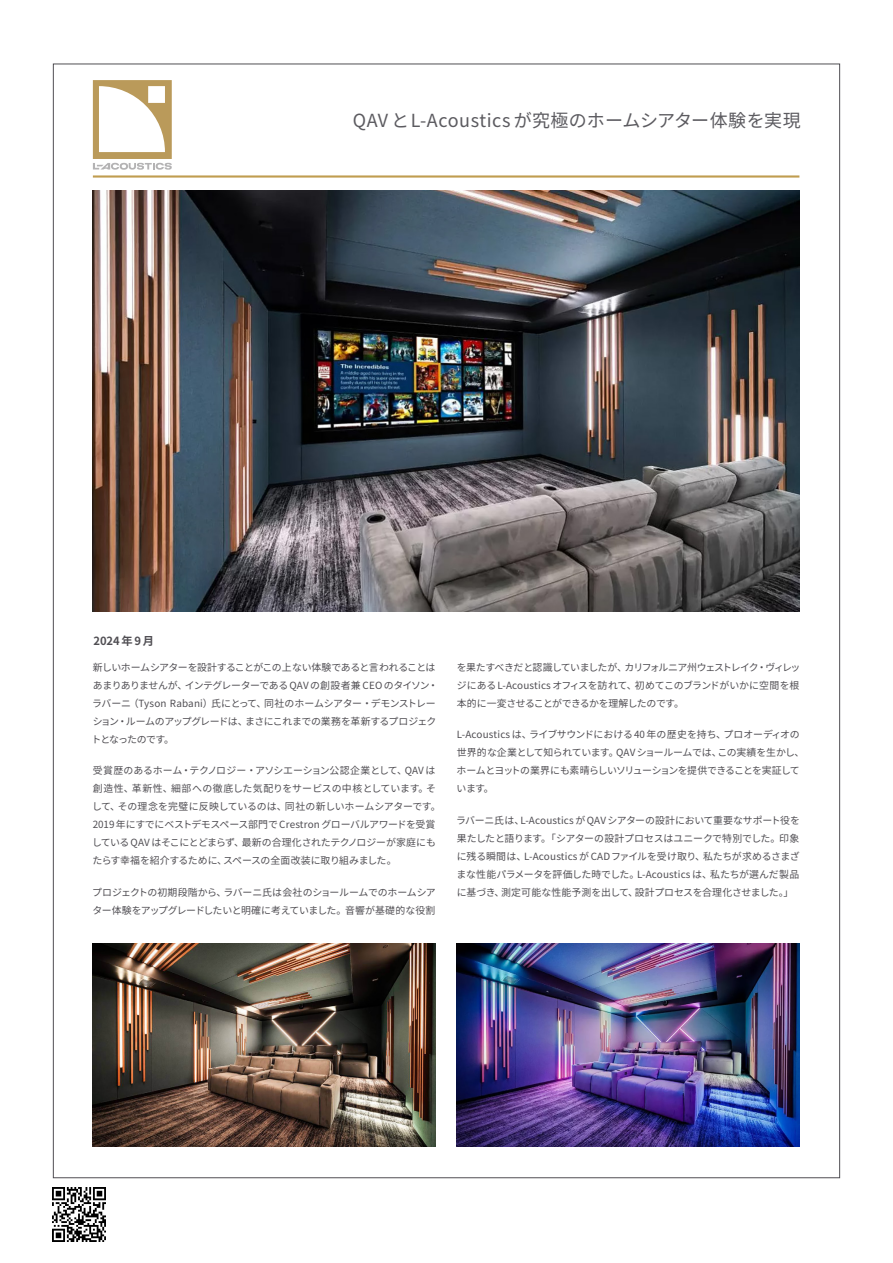
<style>
.page{position:relative;width:893px;height:1263px;background:#fff}
.page>*{position:absolute;margin:0;border:0;box-sizing:border-box;transform-origin:0 0}
.t1{font:18px "Source Han Sans JP";letter-spacing:.02em;color:#5c5b60}
.t2{font:700 11.25px "Source Han Sans JP";letter-spacing:.065em;color:#504e53}
.t3{font:9.9px/18px "Source Han Sans JP";letter-spacing:-.025em;color:#504e53}
</style>
<div class="page">
<hr style="left:93px;top:175px;width:706px;height:3px;background:#c09d50">
<svg style="left:93px;top:80px;width:79px;height:90px"></svg>
<img style="left:52px;top:1188px;width:54px;height:53px">
<img style="left:93px;top:190px;width:706px;height:422px">
<img style="left:93px;top:943px;width:342px;height:203px">
<img style="left:457px;top:943px;width:342px;height:203px">
<p class="t2" style="left:94px;top:634px;width:62px">2024年9月</p>
<h1 class="t1" style="left:353px;top:111px;width:449px">QAV とL-Acoustics が究極のホームシアター体験を実現</h1>
<p class="t3" style="left:91px;top:658px;width:348px">新しいホームシアターを設計することがこの上ない体験であると言われることはあまりありませんが、インテグレーターである QAV の創設者兼 CEO のタイソン・ラバーニ（Tyson Rabani）氏にとって、同社のホームシアター・デモンストレーション・ルームのアップグレードは、まさにこれまでの業務を革新するプロジェクトとなったのです。</p>
<p class="t3" style="left:92px;top:762px;width:350px">受賞歴のあるホーム・テクノロジー・アソシエーション公認企業として、QAV は創造性、革新性、細部への徹底した気配りをサービスの中核としています。そして、その理念を完璧に反映しているのは、同社の新しいホームシアターです。2019 年にすでにベストデモスペース部門で Crestron グローバルアワードを受賞している QAV はそこにとどまらず、最新の合理化されたテクノロジーが家庭にもたらす幸福を紹介するために、スペースの全面改装に取り組みました。</p>
<p class="t3" style="left:92px;top:883px;width:345px">プロジェクトの初期段階から、ラバーニ氏は会社のショールームでのホームシアター体験をアップグレードしたいと明確に考えていました。音響が基礎的な役割</p>
<p class="t3" style="left:457px;top:658px;width:345px;text-align:justify">を果たすべきだと認識していましたが、カリフォルニア州ウェストレイク・ヴィレッジにある L-Acoustics オフィスを訪れて、初めてこのブランドがいかに空間を根本的に一変させることができるかを理解したのです。</p>
<p class="t3" style="left:457px;top:726px;width:349px">L-Acoustics は、ライブサウンドにおける 40 年の歴史を持ち、プロオーディオの世界的な企業として知られています。QAV ショールームでは、この実績を生かし、ホームとヨットの業界にも素晴らしいソリューションを提供できることを実証しています。</p>
<p class="t3" style="left:456px;top:811px;width:345px;text-align:justify">ラバーニ氏は、L-Acoustics が QAV シアターの設計において重要なサポート役を果たしたと語ります。「シアターの設計プロセスはユニークで特別でした。印象に残る瞬間は、L-Acoustics が CADファイルを受け取り、私たちが求めるさまざまな性能パラメータを評価した時でした。L-Acoustics は、私たちが選んだ製品に基づき、測定可能な性能予測を出して、設計プロセスを合理化させました。」</p>
</div>
